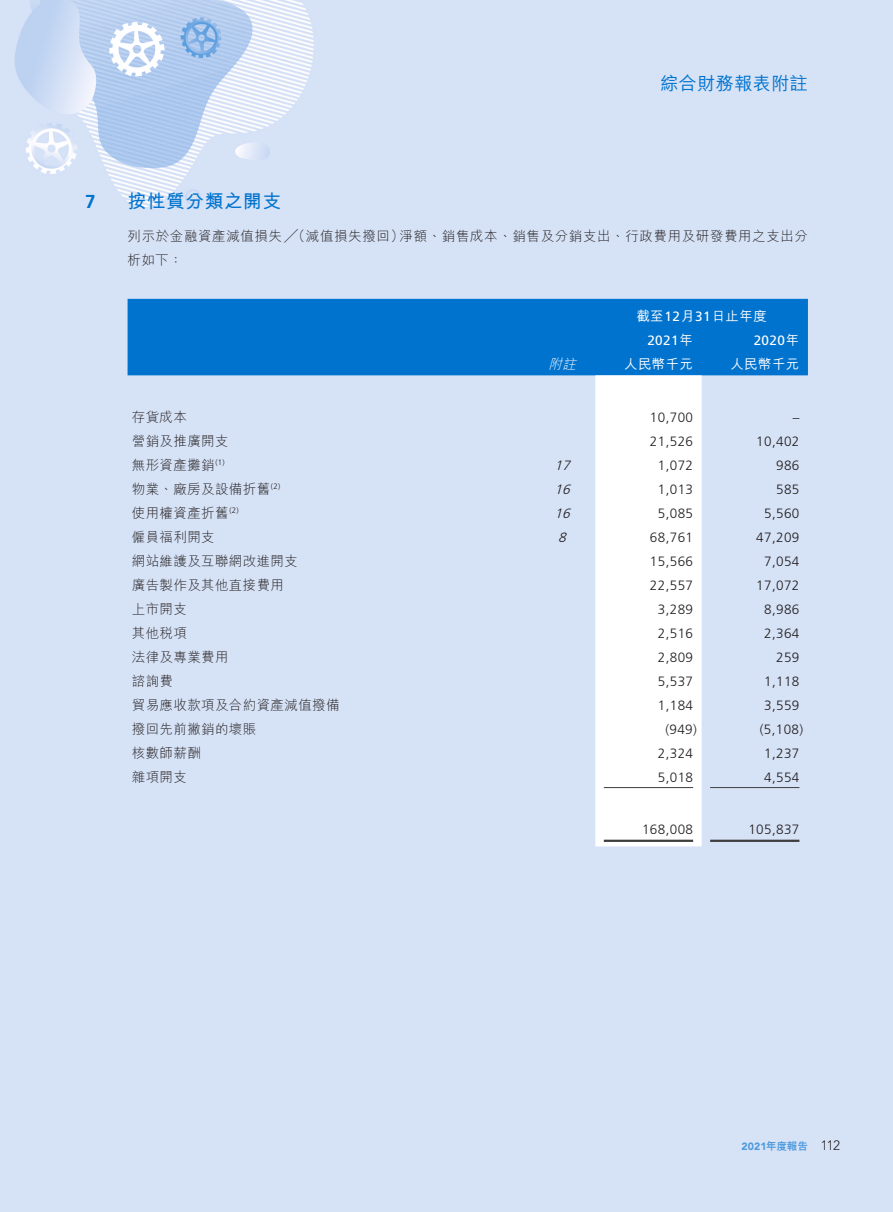
<style>
.page{position:relative;width:893px;height:1212px;background:#d6e2f6}
.page>*{position:absolute;margin:0;border:0;box-sizing:border-box;transform-origin:0 0}
.t1{font:700 18.75px "M Hei HK";letter-spacing:.03em;color:#0073ce}
.t2{font:700 18.75px "Frutiger LT Std";color:#0073ce}
.t3{font:500 18px "M Hei HK";letter-spacing:.03em;color:#0073ce}
.t4{font:300 13.5px "Frutiger LT Std";letter-spacing:.03em;color:#231f20}
.t5{font:300 13.5px/24px "M Hei HK";letter-spacing:.03em;color:#231f20}
.t6{font:500 13.5px "M Hei HK";letter-spacing:.03em;color:#fff}
.t7{font:13.5px "Frutiger LT Std";letter-spacing:.03em;color:#fff}
.t8{font:italic 300 13.5px "Frutiger LT Std";color:#231f20}
.t9{font:300 13.5px "Avenir LT Std";color:#231f20}
.t10{font:italic 300 13.5px "M Hei HK";color:#fff}
.t11{font:900 10.5px "Avenir LT Std";color:#4d9add}
.t12{font:300 7.8px "Frutiger LT Std";color:#231f20}
.s1{font-family:"Frutiger LT Std";font-weight:400}
.s2{font-family:"M Hei HK";font-weight:500}
.s3{font-family:"M Hei HK";font-weight:800}
</style>
<div class="page">
<div style="left:128px;top:299px;width:680px;height:76px;background:#0073ce"></div>
<svg style="left:595px;top:375px;width:107px;height:471px"></svg>
<hr style="left:604px;top:787px;width:89px;height:1px;background:#3e3e3f">
<hr style="left:710px;top:787px;width:89px;height:1px;background:#3e3e3f">
<hr style="left:604px;top:840px;width:89px;height:2px;background:#3e3e3f">
<hr style="left:710px;top:840px;width:89px;height:2px;background:#3e3e3f">
<h2 class="t3" style="left:660px;top:71px;width:149px">綜合財務報表附註</h2>
<h1 class="t2" style="left:85px;top:191px;width:12px">7</h1>
<h1 class="t1" style="left:128px;top:188px;width:155px">按性質分類之開支</h1>
<p class="t5" style="left:128px;top:223px;width:278px">列示於金融資產減值損失╱（減值損失撥回）析如下：</p>
<p class="t5" style="left:400px;top:223px;width:410px">淨額、銷售成本、銷售及分銷支出、行政費用及研發費用之支出分</p>
<p class="t6" style="left:636px;top:306px;width:132px">截至<span class="s1">12</span>月<span class="s1">31</span>日止年度</p>
<p class="t7" style="left:754px;top:332px;width:47px">2020<span class="s2">年</span></p>
<p class="t7" style="left:647px;top:332px;width:47px">2021<span class="s2">年</span></p>
<p class="t10" style="left:548px;top:357px;width:32px">附註</p>
<p class="t6" style="left:624px;top:354px;width:71px">人民幣千元</p>
<p class="t6" style="left:730px;top:354px;width:71px">人民幣千元</p>
<p class="t5" style="left:132px;top:404px;width:57px">存貨成本</p>
<p class="t4" style="left:650px;top:409px;width:45px">10,700</p>
<p class="t4" style="left:793px;top:409px;width:8px">–</p>
<p class="t5" style="left:132px;top:428px;width:98px">營銷及推廣開支</p>
<p class="t4" style="left:650px;top:433px;width:45px">21,526</p>
<p class="t4" style="left:756px;top:433px;width:45px">10,402</p>
<p class="t5" style="left:132px;top:452px;width:84px">無形資產攤銷</p>
<p class="t12" style="left:215px;top:458px;width:11px">(1)</p>
<p class="t8" style="left:554px;top:457px;width:21px">17</p>
<p class="t4" style="left:658px;top:457px;width:37px">1,072</p>
<p class="t4" style="left:776px;top:457px;width:25px">986</p>
<p class="t5" style="left:132px;top:476px;width:140px">物業、廠房及設備折舊</p>
<p class="t12" style="left:271px;top:482px;width:11px">(2)</p>
<p class="t8" style="left:554px;top:481px;width:21px">16</p>
<p class="t4" style="left:658px;top:481px;width:37px">1,013</p>
<p class="t4" style="left:776px;top:481px;width:25px">585</p>
<p class="t5" style="left:132px;top:500px;width:98px">使用權資產折舊</p>
<p class="t12" style="left:229px;top:506px;width:11px">(2)</p>
<p class="t8" style="left:554px;top:505px;width:21px">16</p>
<p class="t4" style="left:658px;top:505px;width:37px">5,085</p>
<p class="t4" style="left:764px;top:505px;width:37px">5,560</p>
<p class="t5" style="left:132px;top:524px;width:84px">僱員福利開支</p>
<p class="t8" style="left:558px;top:529px;width:13px">8</p>
<p class="t4" style="left:650px;top:529px;width:45px">68,761</p>
<p class="t4" style="left:756px;top:529px;width:45px">47,209</p>
<p class="t5" style="left:132px;top:548px;width:168px">網站維護及互聯網改進開支</p>
<p class="t4" style="left:650px;top:553px;width:45px">15,566</p>
<p class="t4" style="left:764px;top:553px;width:37px">7,054</p>
<p class="t5" style="left:132px;top:572px;width:154px">廣告製作及其他直接費用</p>
<p class="t4" style="left:650px;top:577px;width:45px">22,557</p>
<p class="t4" style="left:756px;top:577px;width:45px">17,072</p>
<p class="t5" style="left:132px;top:596px;width:57px">上市開支</p>
<p class="t4" style="left:658px;top:601px;width:37px">3,289</p>
<p class="t4" style="left:764px;top:601px;width:37px">8,986</p>
<p class="t5" style="left:132px;top:620px;width:57px">其他稅項</p>
<p class="t4" style="left:658px;top:625px;width:37px">2,516</p>
<p class="t4" style="left:764px;top:625px;width:37px">2,364</p>
<p class="t5" style="left:132px;top:644px;width:98px">法律及專業費用</p>
<p class="t4" style="left:658px;top:649px;width:37px">2,809</p>
<p class="t4" style="left:776px;top:649px;width:25px">259</p>
<p class="t5" style="left:132px;top:668px;width:43px">諮詢費</p>
<p class="t4" style="left:658px;top:673px;width:37px">5,537</p>
<p class="t4" style="left:764px;top:673px;width:37px">1,118</p>
<p class="t5" style="left:132px;top:692px;width:209px">貿易應收款項及合約資產減值撥備</p>
<p class="t4" style="left:658px;top:697px;width:37px">1,184</p>
<p class="t4" style="left:764px;top:697px;width:37px">3,559</p>
<p class="t5" style="left:132px;top:716px;width:126px">撥回先前撇銷的壞賬</p>
<p class="t4" style="left:665px;top:721px;width:33px">)949(</p>
<p class="t4" style="left:760px;top:721px;width:45px">)5,108(</p>
<p class="t5" style="left:132px;top:740px;width:71px">核數師薪酬</p>
<p class="t4" style="left:658px;top:745px;width:37px">2,324</p>
<p class="t4" style="left:764px;top:745px;width:37px">1,237</p>
<p class="t5" style="left:132px;top:764px;width:57px">雜項開支</p>
<p class="t4" style="left:658px;top:769px;width:37px">5,018</p>
<p class="t4" style="left:764px;top:769px;width:37px">4,554</p>
<p class="t4" style="left:642px;top:822px;width:53px">168,008</p>
<p class="t4" style="left:748px;top:822px;width:53px">105,837</p>
<p class="t11" style="left:741px;top:1140px;width:68px">2021<span class="s3">年度報告</span></p>
<p class="t9" style="left:821px;top:1138px;width:21px">112</p>
</div>
